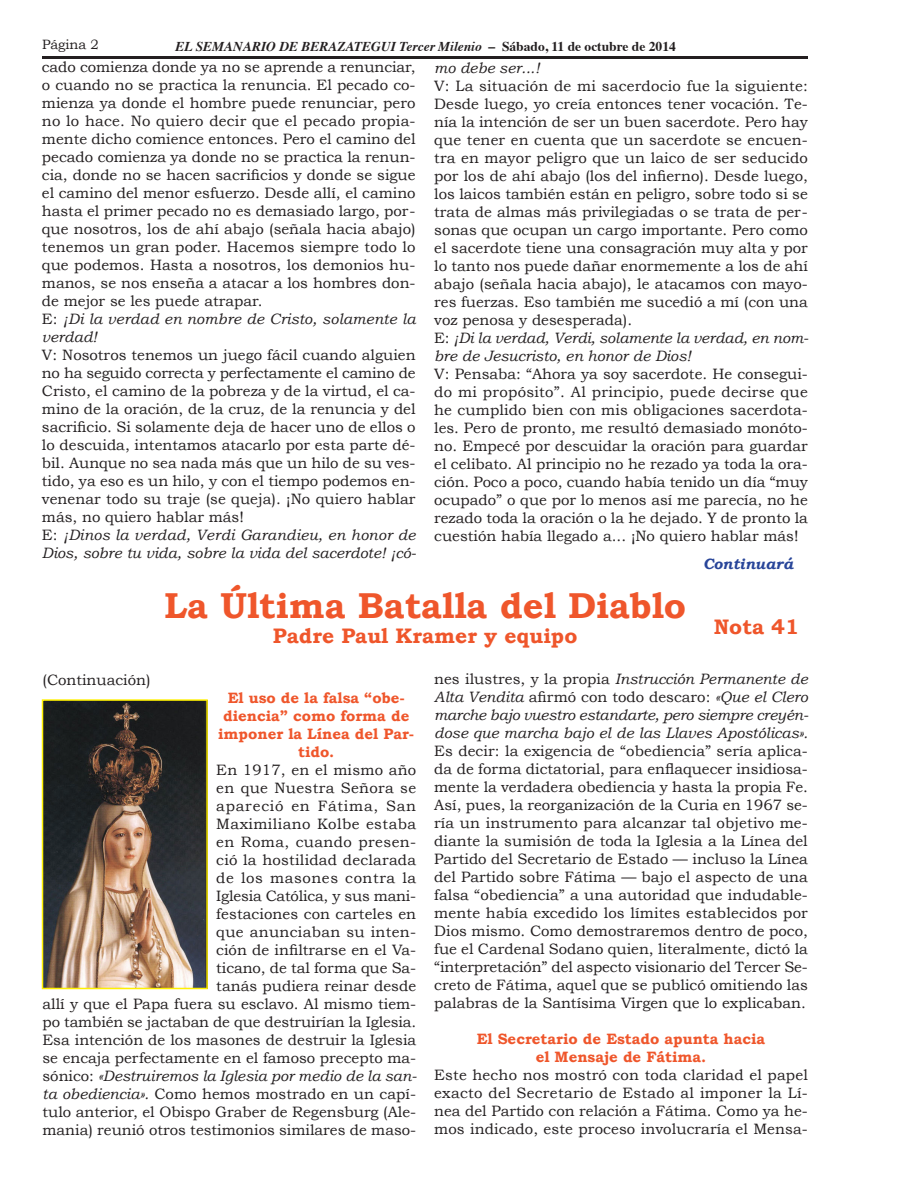
<style>
.page{position:relative;width:918px;height:1188px;background:#fff}
.page>*{position:absolute;margin:0;border:0;box-sizing:border-box;transform-origin:0 0}
.t1{font:700 36px "Bookman Old Style";color:#ef562b}
.t2{font:700 21px "Bookman Old Style";color:#ef562b}
.t3{font:15px/18px "Bookman Old Style";color:#231f20;text-align:justify}
.t4{font:italic 15px/18px "Bookman Old Style";color:#231f20;text-align:justify}
.t5{font:700 15px/18px "Bookman Old Style";color:#ef562b;text-align:center}
.t6{font:italic 700 15px "Bookman Old Style";color:#284599}
.t7{font:italic 700 13.5px "Times";color:#231f20}
.t8{font:13.5px "Bookman Old Style";color:#231f20}
.s1{font-style:normal}
.s2{font-style:italic}
</style>
<div class="page">
<hr style="left:42px;top:56px;width:765px;height:3px;background:#231f20">
<svg style="left:42px;top:699px;width:166px;height:290px;background:#655849"></svg>
<p class="t8" style="left:42px;top:36px;width:58px">Página 2</p>
<p class="t7" style="left:176px;top:41px;width:502px">EL SEMANARIO DE BERAZATEGUI Tercer Milenio <span class="s1">– Sábado, 11 de octubre de 2014</span></p>
<p class="t3" style="left:42px;top:58px;width:375px;text-align:left">cado comienza donde ya no se aprende a renunciar, o cuando no se practica la renuncia. El pecado co&shy;mienza ya donde el hombre puede renunciar, pero no lo hace. No quiero decir que el pecado propia&shy;mente dicho comience entonces. Pero el camino del pecado comienza ya donde no se practica la renun&shy;cia, donde no se hacen sacrificios y donde se sigue el camino del menor esfuerzo. Desde allí, el camino hasta el primer pecado no es demasiado largo, por&shy;que nosotros, los de ahí abajo (señala hacia abajo) tenemos un gran poder. Hacemos siempre todo lo que podemos. Hasta a nosotros, los demonios hu&shy;manos, se nos enseña a atacar a los hombres don&shy;de mejor se les puede atrapar.<br>E: <span class="s2">¡Di la verdad en nombre de Cristo, solamente la verdad!</span></p>
<p class="t3" style="left:42px;top:346px;width:376px;text-align:left">V: Nosotros tenemos un juego fácil cuando alguien no ha seguido correcta y perfectamente el camino de Cristo, el camino de la pobreza y de la virtud, el ca&shy;mino de la oración, de la cruz, de la renuncia y del sacrificio. Si solamente deja de hacer uno de ellos o lo descuida, intentamos atacarlo por esta parte dé&shy;bil. Aunque no sea nada más que un hilo de su ves&shy;tido, ya eso es un hilo, y con el tiempo podemos en&shy;venenar todo su traje (se queja). ¡No quiero hablar más, no quiero hablar más!<br>E: <span class="s2">¡Dinos la verdad, Verdi Garandieu, en honor de Dios, sobre tu vida, sobre la vida del sacerdote! ¡có-</span></p>
<p class="t4" style="left:434px;top:59px;width:107px">mo debe ser...!</p>
<p class="t3" style="left:434px;top:77px;width:376px;text-align:left">V: La situación de mi sacerdocio fue la siguiente:<br>Desde luego, yo creía entonces tener vocación. Te&shy;nía la intención de ser un buen sacerdote. Pero hay que tener en cuenta que un sacerdote se encuen&shy;tra en mayor peligro que un laico de ser seducido por los de ahí abajo (los del infierno). Desde luego, los laicos también están en peligro, sobre todo si se trata de almas más privilegiadas o se trata de per&shy;sonas que ocupan un cargo importante. Pero como el sacerdote tiene una consagración muy alta y por lo tanto nos puede dañar enormemente a los de ahí abajo (señala hacia abajo), le atacamos con mayo&shy;res fuerzas. Eso también me sucedió a mí (con una voz penosa y desesperada).<br>E: <span class="s2">¡Di la verdad, Verdi, solamente la verdad, en nom&shy;bre de Jesucristo, en honor de Dios!</span></p>
<p class="t3" style="left:434px;top:365px;width:375px">V: Pensaba: “Ahora ya soy sacerdote. He consegui&shy;do mi propósito”. Al principio, puede decirse que he cumplido bien con mis obligaciones sacerdota&shy;les. Pero de pronto, me resultó demasiado monóto&shy;no. Empecé por descuidar la oración para guardar el celibato. Al principio no he rezado ya toda la ora&shy;ción. Poco a poco, cuando había tenido un día “muy ocupado” o que por lo menos así me parecía, no he rezado toda la oración o la he dejado. Y de pronto la cuestión había llegado a... ¡No quiero hablar más!</p>
<p class="t6" style="left:703px;top:554px;width:92px">Continuará</p>
<h1 class="t1" style="left:164px;top:584px;width:524px">La Última Batalla del Diablo</h1>
<h2 class="t2" style="left:273px;top:624px;width:306px">Padre Paul Kramer y equipo</h2>
<h2 class="t2" style="left:714px;top:615px;width:87px">Nota 41</h2>
<p class="t4" style="left:434px;top:670px;width:376px"><span class="s1">nes ilustres, y la propia</span> Instrucción Permanente de Alta Vendita <span class="s1">afirmó con todo descaro:</span> «Que el Clero marche bajo vuestro estandarte, pero siempre creyén&shy;dose que marcha bajo el de las Llaves Apostólicas».</p>
<p class="t3" style="left:434px;top:742px;width:375px">Es decir: la exigencia de “obediencia” sería aplica&shy;da de forma dictatorial, para enflaquecer insidiosa&shy;mente la verdadera obediencia y hasta la propia Fe.<br>Así, pues, la reorganización de la Curia en 1967 se&shy;ría un instrumento para alcanzar tal objetivo me&shy;diante la sumisión de toda la Iglesia a la Línea del Partido del Secretario de Estado — incluso la Línea del Partido sobre Fátima — bajo el aspecto de una falsa “obediencia” a una autoridad que indudable&shy;mente había excedido los límites establecidos por Dios mismo. Como demostraremos dentro de poco, fue el Cardenal Sodano quien, literalmente, dictó la “interpretación” del aspecto visionario del Tercer Se&shy;creto de Fátima, aquel que se publicó omitiendo las palabras de la Santísima Virgen que lo explicaban.</p>
<p class="t5" style="left:477px;top:1030px;width:290px">El Secretario de Estado apunta hacia el Mensaje de Fátima.</p>
<p class="t3" style="left:434px;top:1066px;width:375px">Este hecho nos mostró con toda claridad el papel exacto del Secretario de Estado al imponer la Lí&shy;nea del Partido con relación a Fátima. Como ya he&shy;mos indicado, este proceso involucraría el Mensa-</p>
<p class="t3" style="left:43px;top:671px;width:110px">(Continuación)</p>
<p class="t5" style="left:218px;top:689px;width:198px">El uso de la falsa “obe&shy;diencia” como forma de imponer la Línea del Par&shy;tido.</p>
<p class="t3" style="left:43px;top:761px;width:376px;text-align:right">En 1917, en el mismo año<br>en que Nuestra Señora se<br>apareció en Fátima, San<br>Maximiliano Kolbe estaba<br>en Roma, cuando presen-<br>ció la hostilidad declarada<br>de los masones contra la<br>Iglesia Católica, y sus mani-<br>festaciones con carteles en<br>que anunciaban su inten-<br>ción de infiltrarse en el Va-<br>ticano, de tal forma que Sa-<br>tanás pudiera reinar desde<br>allí y que el Papa fuera su esclavo. Al mismo tiem&shy;po también se jactaban de que destruirían la Iglesia.<br>Esa intención de los masones de destruir la Iglesia se encaja perfectamente en el famoso precepto ma&shy;sónico: <span class="s2">«Destruiremos la Iglesia por medio de la san&shy;ta obediencia».</span> Como hemos mostrado en un capí&shy;tulo anterior, el Obispo Graber de Regensburg (Ale&shy;mania) reunió otros testimonios similares de maso-</p>
</div>
